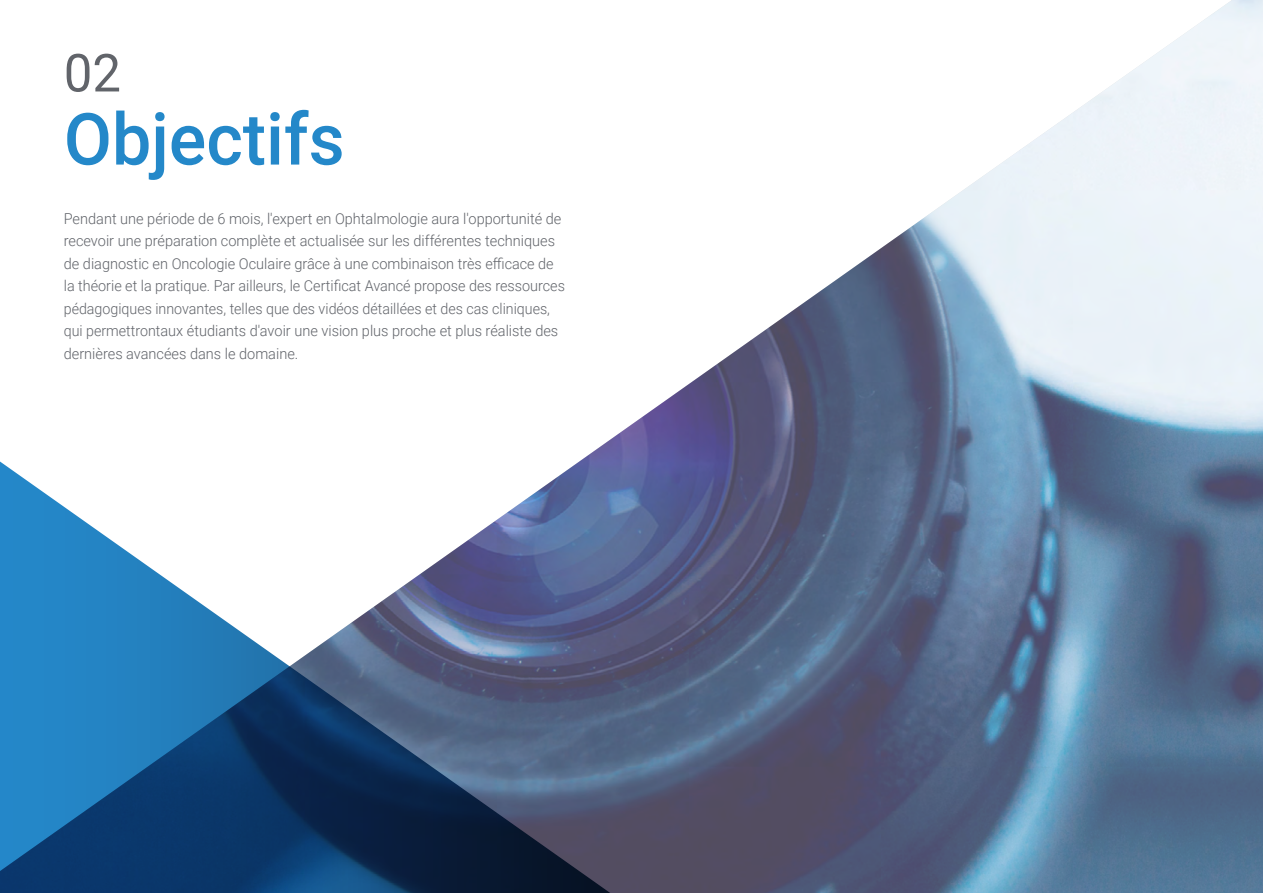
<style>
.page{position:relative;width:1263px;height:893px;background:#fff}
.page>*{position:absolute;margin:0;border:0;box-sizing:border-box;transform-origin:0 0}
.t1{font:500 72px "Roboto";color:#2488c9}
.t2{font:52.5px "Roboto";color:#61646a}
.t3{font:300 15px/22.5px "Roboto";color:#61646a}
</style>
<div class="page">
<img style="left:601px;top:0;width:662px;height:893px">
<svg style="left:0;top:446px;width:640px;height:447px"></svg>
<h2 class="t2" style="left:64px;top:36px;width:59px">02</h2>
<h1 class="t1" style="left:64px;top:89px;width:282px">Objectifs</h1>
<p class="t3" style="left:64px;top:207px;width:503px">Pendant une période de 6 mois, l'expert en Ophtalmologie aura l'opportunité de recevoir une préparation complète et actualisée sur les différentes techniques de diagnostic en Oncologie Oculaire grâce à une combinaison très efficace de la théorie et la pratique. Par ailleurs, le Certificat Avancé propose des ressources pédagogiques innovantes, telles que des vidéos détaillées et des cas cliniques, qui permettrontaux étudiants d'avoir une vision plus proche et plus réaliste des dernières avancées dans le domaine.</p>
</div>
